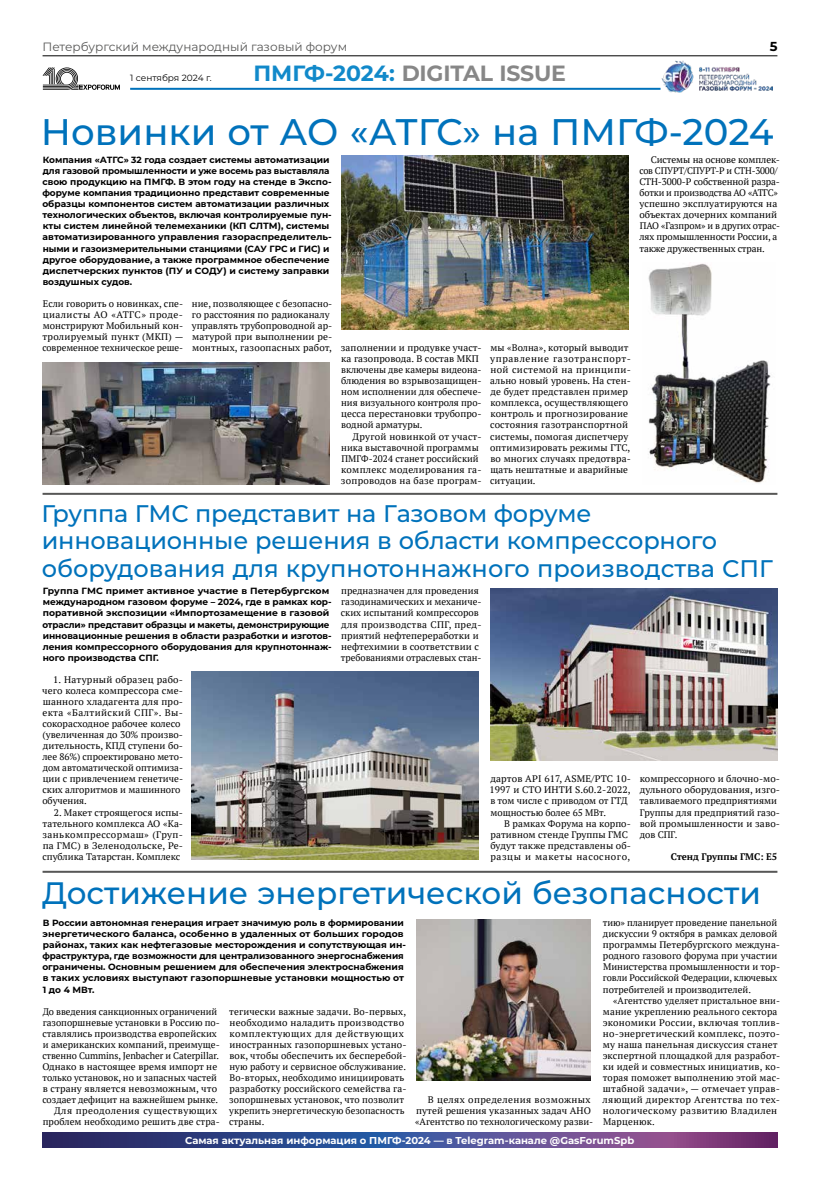
<style>
.page{position:relative;width:820px;height:1191px;background:#fff}
.page>*{position:absolute;margin:0;border:0;box-sizing:border-box;transform-origin:0 0}
.t1{font:500 37px "Montserrat";color:#0072bb}
.t2{font:500 31px "Montserrat";color:#0072bb}
.t3{font:500 24px/27px "Montserrat";letter-spacing:-.01em;color:#0072bb}
.t4{font:700 22px "Montserrat";letter-spacing:-.01em;color:#878787}
.t5{font:700 13px "Montserrat";color:#000}
.t6{font:12px "Montserrat";color:#575756}
.t7{font:700 10px "Montserrat";color:#fff}
.t8{font:9.5px/11.1px "PT Serif";letter-spacing:.005em;color:#000}
.t9{font:9.5px "PT Serif";letter-spacing:.025em;color:#000}
.t10{font:9.5px "PT Serif";letter-spacing:.045em;color:#000}
.t11{font:700 9.5px "PT Serif";color:#000}
.t12{font:700 9px/11.1px "Montserrat";color:#000}
.t13{font:9px "Montserrat";letter-spacing:-.005em;color:#000}
.s1{color:#1189ca}
</style>
<div class="page">
<svg style="left:42px;top:1132px;width:735px;height:15px;background:#4c4687"></svg>
<hr style="left:130px;top:88px;width:530px;height:2px;background:#0072bb">
<hr style="left:43px;top:56px;width:734px;height:1px;background:#000">
<img style="left:660px;top:60px;width:112px;height:32px">
<svg style="left:43px;top:67px;width:77px;height:23px"></svg>
<hr style="left:43px;top:493px;width:734px;height:2px;background:#575756">
<hr style="left:43px;top:870px;width:734px;height:2px;background:#575756">
<img style="left:341px;top:156px;width:287px;height:173px">
<img style="left:43px;top:363px;width:286px;height:121px">
<img style="left:648px;top:263px;width:123px;height:220px">
<img style="left:490px;top:588px;width:287px;height:172px">
<img style="left:192px;top:672px;width:286px;height:187px">
<img style="left:416px;top:919px;width:174px;height:162px">
<p class="t6" style="left:43px;top:39px;width:306px">Петербургский международный газовый форум</p>
<p class="t13" style="left:130px;top:72px;width:83px">1 сентября 2024 г.</p>
<h3 class="t4" style="left:253px;top:57px;width:314px"><span class="s1">ПМГФ-2024:</span> DIGITAL ISSUE</h3>
<h3 class="t5" style="left:769px;top:37px;width:9px">5</h3>
<h1 class="t1" style="left:41px;top:106px;width:734px">Новинки от АО «АТГС» на ПМГФ-2024</h1>
<p class="t12" style="left:42px;top:154px;width:291px">Компания «АТГС» 32 года создает системы автоматизации для газовой промышленности и уже восемь раз выставляла свою продукцию на ПМГФ. В этом году на стенде в Экспо&shy;форуме компания традиционно представит современные образцы компонентов систем автоматизации различных технологических объектов, включая контролируемые пун&shy;кты систем линейной телемеханики (КП СЛТМ), системы автоматизированного управления газораспределитель&shy;ными и газоизмерительными станциями (САУ ГРС и ГИС) и другое оборудование, а также программное обеспечение диспетчерских пунктов (ПУ и СОДУ) и систему заправки воздушных судов.</p>
<p class="t8" style="left:42px;top:298px;width:142px">Если говорить о новинках, спе&shy;циалисты АО «АТГС» проде&shy;монстрируют Мобильный кон&shy;тролируемый пункт (МКП) — современное техническое реше-</p>
<p class="t8" style="left:192px;top:298px;width:142px">ние, позволяющее с безопасно-</p>
<p class="t8" style="left:639px;top:154px;width:142px;text-indent:11px">Системы на основе комплек&shy;сов СПУРТ/СПУРТ-Р и СТН-3000/<br>СТН-3000-Р собственной разра&shy;ботки и производства АО «АТГС» успешно эксплуатируются на объектах дочерних компаний<br>ПАО «Газпром» и в других отрас&shy;лях промышленности России, а также дружественных стран.</p>
<p class="t8" style="left:192px;top:309px;width:139px">го расстояния по радиоканалу</p>
<p class="t8" style="left:192px;top:320px;width:142px">управлять трубопроводной ар-</p>
<p class="t8" style="left:192px;top:331px;width:142px">матурой при выполнении ре-</p>
<p class="t8" style="left:192px;top:342px;width:291px">монтных, газоопасных работ, заполнении и продувке участ-</p>
<p class="t8" style="left:341px;top:353px;width:139px">ка газопровода. В состав МКП</p>
<p class="t8" style="left:341px;top:364px;width:142px">включены две камеры видеона-</p>
<p class="t8" style="left:341px;top:375px;width:142px">блюдения во взрывозащищен-</p>
<p class="t8" style="left:341px;top:386px;width:142px">ном исполнении для обеспече-</p>
<p class="t8" style="left:341px;top:397px;width:142px">ния визуального контроля про-</p>
<p class="t8" style="left:341px;top:408px;width:142px">цесса перестановки трубопро-</p>
<p class="t8" style="left:341px;top:419px;width:83px">водной арматуры.</p>
<p class="t8" style="left:352px;top:430px;width:130px">Другой новинкой от участ-</p>
<p class="t8" style="left:341px;top:441px;width:139px">ника выставочной программы</p>
<p class="t8" style="left:341px;top:452px;width:139px">ПМГФ-2024 станет российский</p>
<p class="t9" style="left:341px;top:463px;width:142px">комплекс моделирования га-</p>
<p class="t9" style="left:341px;top:474px;width:142px">зопроводов на базе програм-</p>
<p class="t8" style="left:490px;top:342px;width:142px">мы «Волна», который выводит управление газотранспорт&shy;ной системой на принципи&shy;ально новый уровень. На стен&shy;де будет представлен пример комплекса, осуществляющего контроль и прогнозирование состояния газотранспортной системы, помогая диспетчеру оптимизировать режимы ГТС, во многих случаях предотвра&shy;щать нештатные и аварийные ситуации.</p>
<h3 class="t3" style="left:41px;top:499px;width:732px">Группа ГМС представит на Газовом форуме инновационные решения в области компрессорного оборудования для крупнотоннажного производства СПГ</h3>
<p class="t12" style="left:42px;top:585px;width:291px">Группа ГМС примет активное участие в Петербургском международном газовом форуме – 2024, где в рамках кор&shy;поративной экспозиции «Импортозамещение в газовой отрасли» представит образцы и макеты, демонстрирующие инновационные решения в области разработки и изготов&shy;ления компрессорного оборудования для крупнотоннаж&shy;ного производства СПГ.</p>
<p class="t8" style="left:42px;top:674px;width:142px;text-indent:11px">1. Натурный образец рабо&shy;чего колеса компрессора сме&shy;шанного хладагента для про&shy;екта «Балтийский СПГ». Вы&shy;сокорасходное рабочее колесо (увеличенная до 30% произво&shy;дительность, КПД ступени бо&shy;лее 86%) спроектировано мето&shy;дом автоматической оптимиза&shy;ции с привлечением генетиче&shy;ских алгоритмов и машинного обучения.</p>
<p class="t8" style="left:42px;top:806px;width:142px;text-align:justify;text-indent:11px">2. Макет строящегося испы&shy;тательного комплекса АО «Ка&shy;занькомпрессормаш» (Груп&shy;па ГМС) в Зеленодольске, Ре&shy;спублика Татарстан. Комплекс</p>
<p class="t8" style="left:341px;top:585px;width:142px">предназначен для проведения газодинамических и механиче&shy;ских испытаний компрессоров для производства СПГ, пред&shy;приятий нефтепереработки и нефтехимии в соответствии с требованиями отраслевых стан-</p>
<p class="t8" style="left:639px;top:773px;width:142px">компрессорного и блочно-мо&shy;дульного оборудования, изго&shy;тавливаемого предприятиями<br>Группы для предприятий газо&shy;вой промышленности и заво&shy;дов СПГ.</p>
<p class="t11" style="left:670px;top:850px;width:108px">Стенд Группы ГМС: Е5</p>
<h2 class="t2" style="left:42px;top:871px;width:720px">Достижение энергетической безопасности</h2>
<p class="t12" style="left:42px;top:917px;width:365px">В России автономная генерация играет значимую роль в формировании энергетического баланса, особенно в удаленных от больших городов районах, таких как нефтегазовые месторождения и сопутствующая ин&shy;фраструктура, где возможности для централизованного энергоснабжения ограничены. Основным решением для обеспечения электроснабжения в таких условиях выступают газопоршневые установки мощностью от 1 до 4 МВт.</p>
<p class="t8" style="left:43px;top:1005px;width:176px">До введения санкционных ограничений</p>
<p class="t8" style="left:43px;top:1016px;width:179px">газопоршневые установки в Россию по-</p>
<p class="t8" style="left:42px;top:1027px;width:176px">ставлялись производства европейских</p>
<p class="t8" style="left:43px;top:1038px;width:179px">и американских компаний, преимуще-</p>
<p class="t8" style="left:42px;top:1049px;width:178px">ственно Cummins, Jenbacher и Caterpillar.</p>
<p class="t8" style="left:42px;top:1060px;width:176px">Однако в настоящее время импорт не</p>
<p class="t8" style="left:42px;top:1072px;width:176px">только установок, но и запасных частей</p>
<p class="t8" style="left:43px;top:1083px;width:176px">в страну является невозможным, что</p>
<p class="t8" style="left:42px;top:1094px;width:177px">создает дефицит на важнейшем рынке.</p>
<p class="t10" style="left:54px;top:1104px;width:164px">Для преодоления существующих</p>
<p class="t8" style="left:43px;top:1116px;width:179px">проблем необходимо решить две стра-</p>
<p class="t8" style="left:489px;top:773px;width:143px">дартов API 617, ASME/PTC 10-<br>1997 и СТО ИНТИ S.60.2-2022, в том числе с приводом от ГТД мощностью более 65 МВт.</p>
<p class="t8" style="left:490px;top:817px;width:142px;text-indent:14px">В рамках Форума на корпо&shy;ративном стенде Группы ГМС будут также представлены об&shy;разцы и макеты насосного,</p>
<p class="t8" style="left:602px;top:917px;width:179px">тию» планирует проведение панельной дискуссии 9 октября в рамках деловой программы Петербургского междуна&shy;родного газового форума при участии Министерства промышленности и тор&shy;говли Российской Федерации, ключевых потребителей и производителей.</p>
<p class="t8" style="left:602px;top:994px;width:179px;text-indent:11px">«Агентство уделяет пристальное вни&shy;мание укреплению реального сектора экономики России, включая топлив&shy;но-энергетический комплекс, поэто&shy;му наша панельная дискуссия станет экспертной площадкой для разработ&shy;ки идей и совместных инициатив, ко&shy;торая поможет выполнению этой мас&shy;штабной задачи», — отмечает управ&shy;ляющий директор Агентства по тех&shy;нологическому развитию Владилен Марценюк.</p>
<p class="t8" style="left:229px;top:1005px;width:179px">тегически важные задачи. Во-первых, необходимо наладить производство комплектующих для действующих иностранных газопоршневых устано&shy;вок, чтобы обеспечить их бесперебой&shy;ную работу и сервисное обслуживание.<br>Во-вторых, необходимо инициировать разработку российского семейства га&shy;зопоршневых установок, что позволит укрепить энергетическую безопасность страны.</p>
<p class="t8" style="left:415px;top:1094px;width:180px;text-indent:13px">В целях определения возможных путей решения указанных задач АНО «Агентство по технологическому разви-</p>
<p class="t7" style="left:185px;top:1132px;width:450px">Самая актуальная информация о ПМГФ-2024 — в Telegram-канале @GasForumSpb</p>
</div>
